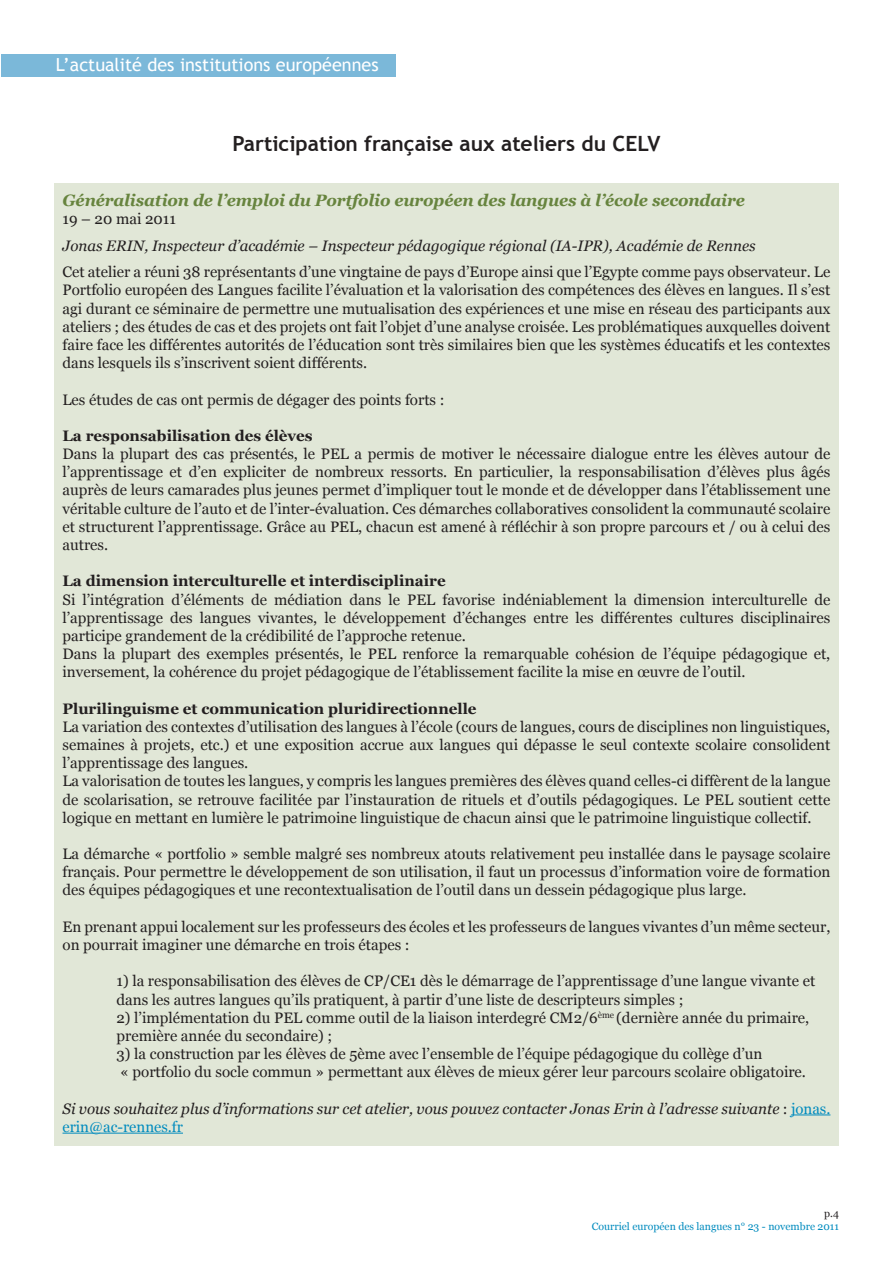
<style>
.page{position:relative;width:893px;height:1263px;background:#fff}
.page>*{position:absolute;margin:0;border:0;box-sizing:border-box;transform-origin:0 0}
.t1{font:700 21px "Trebuchet MS";color:#231f20}
.t2{font:18px "Trebuchet MS";color:#fff}
.t3{font:italic 700 16.5px "Georgia";letter-spacing:-.01em;color:#67843e}
.t4{font:15.15px/18.1px "Georgia";color:#231f20}
.t5{font:italic 15.15px "Georgia";color:#231f20}
.t6{font:700 15.15px "Georgia";color:#231f20}
.t7{font:15px "Georgia";color:#008bbe}
.t8{font:10.5px "Georgia";color:#008bbe}
.t9{font:10.5px "Georgia";color:#231f20}
.s1{font-style:normal}
.s2{font-style:normal;font-size:15px;color:#008bbe}
</style>
<div class="page">
<div style="left:1px;top:54px;width:394px;height:23px;background:#7bb8d9"></div>
<div style="left:54px;top:184px;width:785px;height:962px;background:#e1e7d7"></div>
<hr style="left:791px;top:1114px;width:39px;height:1px;background:#008bbe">
<hr style="left:63px;top:1133px;width:120px;height:1px;background:#008bbe">
<p class="t2" style="left:56px;top:54px;width:324px">L’actualité des institutions européennes</p>
<h1 class="t1" style="left:233px;top:130px;width:429px">Participation française aux ateliers du CELV</h1>
<p class="t3" style="left:63px;top:191px;width:684px">Généralisation de l’emploi du Portfolio européen des langues à l’école secondaire</p>
<p class="t4" style="left:63px;top:210px;width:115px">19 – 20 mai 2011</p>
<p class="t5" style="left:63px;top:237px;width:695px">Jonas ERIN, Inspecteur d’académie – Inspecteur pédagogique régional (IA-IPR), Académie de Rennes</p>
<p class="t4" style="left:63px;top:263px;width:769px;text-align:justify">Cet atelier a réuni 38 représentants d’une vingtaine de pays d’Europe ainsi que l’Egypte comme pays observateur. Le Portfolio européen des Langues facilite l’évaluation et la valorisation des compétences des élèves en langues. Il s’est agi durant ce séminaire de permettre une mutualisation des expériences et une mise en réseau des participants aux ateliers ; des études de cas et des projets ont fait l’objet d’une analyse croisée. Les problématiques auxquelles doivent faire face les différentes autorités de l’éducation sont très similaires bien que les systèmes éducatifs et les contextes dans lesquels ils s’inscrivent soient différents.</p>
<p class="t4" style="left:63px;top:390px;width:383px">Les études de cas ont permis de dégager des points forts :</p>
<p class="t6" style="left:63px;top:427px;width:252px">La responsabilisation des élèves</p>
<p class="t4" style="left:63px;top:445px;width:769px;text-align:justify">Dans la plupart des cas présentés, le PEL a permis de motiver le nécessaire dialogue entre les élèves autour de l’apprentissage et d’en expliciter de nombreux ressorts. En particulier, la responsabilisation d’élèves plus âgés auprès de leurs camarades plus jeunes permet d’impliquer tout le monde et de développer dans l’établissement une véritable culture de l’auto et de l’inter-évaluation. Ces démarches collaboratives consolident la communauté scolaire et structurent l’apprentissage. Grâce au PEL, chacun est amené à réfléchir à son propre parcours et / ou à celui des autres.</p>
<p class="t6" style="left:63px;top:572px;width:385px">La dimension interculturelle et interdisciplinaire</p>
<p class="t4" style="left:63px;top:590px;width:769px">Si l’intégration d’éléments de médiation dans le PEL favorise indéniablement la dimension interculturelle de l’apprentissage des langues vivantes, le développement d’échanges entre les différentes cultures disciplinaires participe grandement de la crédibilité de l’approche retenue.<br>Dans la plupart des exemples présentés, le PEL renforce la remarquable cohésion de l’équipe pédagogique et, inversement, la cohérence du projet pédagogique de l’établissement facilite la mise en œuvre de l’outil.</p>
<p class="t6" style="left:63px;top:700px;width:416px">Plurilinguisme et communication pluridirectionnelle</p>
<p class="t4" style="left:63px;top:717px;width:769px">La variation des contextes d’utilisation des langues à l’école (cours de langues, cours de disciplines non linguistiques, semaines à projets, etc.) et une exposition accrue aux langues qui dépasse le seul contexte scolaire consolident l’apprentissage des langues.<br>La valorisation de toutes les langues, y compris les langues premières des élèves quand celles-ci diffèrent de la langue de scolarisation, se retrouve facilitée par l’instauration de rituels et d’outils pédagogiques. Le PEL soutient cette logique en mettant en lumière le patrimoine linguistique de chacun ainsi que le patrimoine linguistique collectif.</p>
<p class="t4" style="left:63px;top:845px;width:769px;text-align:justify">La démarche « portfolio » semble malgré ses nombreux atouts relativement peu installée dans le paysage scolaire français. Pour permettre le développement de son utilisation, il faut un processus d’information voire de formation des équipes pédagogiques et une recontextualisation de l’outil dans un dessein pédagogique plus large.</p>
<p class="t4" style="left:63px;top:917px;width:769px">En prenant appui localement sur les professeurs des écoles et les professeurs de langues vivantes d’un même secteur, on pourrait imaginer une démarche en trois étapes :</p>
<p class="t4" style="left:116px;top:972px;width:700px">1) la responsabilisation des élèves de CP/CE1 dès le démarrage de l’apprentissage d’une langue vivante et dans les autres langues qu’ils pratiquent, à partir d’une liste de descripteurs simples ;</p>
<p class="t4" style="left:116px;top:1008px;width:694px">2) l’implémentation du PEL comme outil de la liaison interdegré CM2/6<sup>ème</sup> (dernière année du primaire, première année du secondaire) ;</p>
<p class="t4" style="left:116px;top:1045px;width:691px">3) la construction par les élèves de 5ème avec l’ensemble de l’équipe pédagogique du collège d’un<br>« portfolio du socle commun » permettant aux élèves de mieux gérer leur parcours scolaire obligatoire.</p>
<p class="t5" style="left:62px;top:1100px;width:769px">Si vous souhaitez plus d’informations sur cet atelier, vous pouvez contacter Jonas Erin à l’adresse suivante <span class="s1">:</span> <span class="s2">jonas.</span></p>
<p class="t7" style="left:63px;top:1118px;width:122px">erin@ac-rennes.fr</p>
<p class="t9" style="left:824px;top:1207px;width:16px">p.4</p>
<p class="t8" style="left:592px;top:1220px;width:249px">Courriel européen des langues n° 23 - novembre 2011</p>
</div>
